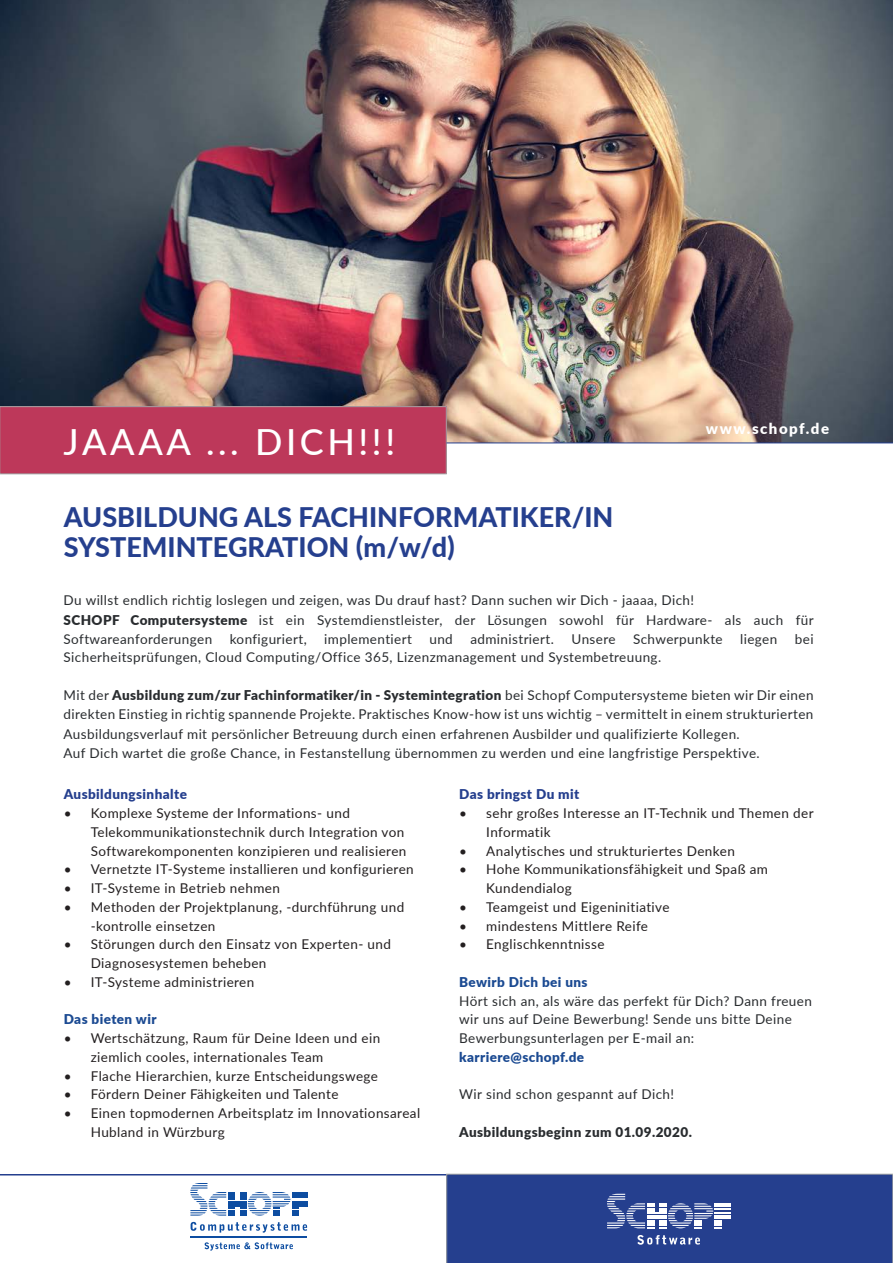
<style>
.page{position:relative;width:893px;height:1263px;background:#fff}
.page>*{position:absolute;margin:0;border:0;box-sizing:border-box;transform-origin:0 0}
.t1{font:500 36px "Lato";letter-spacing:.1em;color:#fff}
.t2{font:800 27px/30px "Lato";color:#253f8e}
.t3{font:900 15px "Lato";letter-spacing:.1em;color:#fff}
.t4{font:13.5px/19.5px "Lato";letter-spacing:.03em;color:#292c2f}
.t5{font:13.5px/18.8px "Lato";letter-spacing:.03em;color:#231f20}
.t6{font:900 13.5px "Lato";letter-spacing:.03em;color:#1b4a92}
.t7{font:900 13.5px "Lato";letter-spacing:.03em;color:#253f8e}
.t8{font:900 13.5px "Lato";letter-spacing:.03em;color:#292c2f}
.s1{font-weight:900}
</style>
<div class="page">
<img style="left:0;top:0;width:893px;height:442px">
<svg style="left:204px;top:1242px;width:89px;height:8px"></svg>
<svg style="left:191px;top:1222px;width:116px;height:10px"></svg>
<svg style="left:190px;top:1183px;width:117px;height:32px"></svg>
<hr style="left:190px;top:1237px;width:117px;height:1px;background:#0d4da1">
<div style="left:0;top:407px;width:446px;height:67px;background:#bd385a"></div>
<div style="left:0;top:406px;width:446px;height:68px;border:1px solid #a2a4a5"></div>
<hr style="left:0;top:1174px;width:893px;height:1px;background:#253f8e">
<svg style="left:446px;top:1174px;width:447px;height:89px;background:#2e4792"></svg>
<hr style="left:446px;top:443px;width:447px;height:1px;background:#253f8e">
<h1 class="t1" style="left:64px;top:416px;width:333px">JAAAA ... DICH!!!</h1>
<p class="t3" style="left:706px;top:417px;width:125px">www.schopf.de</p>
<h2 class="t2" style="left:64px;top:501px;width:551px">AUSBILDUNG ALS FACHINFORMATIKER/IN<br>SYSTEMINTEGRATION (m/w/d)</h2>
<p class="t4" style="left:64px;top:590px;width:752px">Du willst endlich richtig loslegen und zeigen, was Du drauf hast? Dann suchen wir Dich - jaaaa, Dich!<br><span class="s1">SCHOPF Computersysteme</span> ist ein Systemdienstleister, der Lösungen sowohl für Hardware- als auch für<br>Softwareanforderungen</p>
<p class="t4" style="left:230px;top:629px;width:79px">konfiguriert,</p>
<p class="t4" style="left:324px;top:629px;width:89px">implementiert</p>
<p class="t4" style="left:429px;top:629px;width:25px">und</p>
<p class="t4" style="left:470px;top:629px;width:85px">administriert.</p>
<p class="t4" style="left:571px;top:629px;width:46px">Unsere</p>
<p class="t4" style="left:633px;top:629px;width:91px">Schwerpunkte</p>
<p class="t4" style="left:740px;top:629px;width:39px">liegen</p>
<p class="t4" style="left:795px;top:629px;width:20px">bei</p>
<p class="t4" style="left:64px;top:647px;width:599px">Sicherheitsprüfungen, Cloud Computing/Office 365, Lizenzmanagement und Systembetreuung.</p>
<p class="t4" style="left:64px;top:684px;width:751px">Mit der <span class="s1">Ausbildung zum/zur Fachinformatiker/in - Systemintegration</span> bei Schopf Computersysteme bieten wir Dir einen direkten Einstieg in richtig spannende Projekte. Praktisches Know-how ist uns wichtig – vermittelt in einem strukturierten Ausbildungsverlauf mit persönlicher Betreuung durch einen erfahrenen Ausbilder und qualifizierte Kollegen.<br>Auf Dich wartet die große Chance, in Festanstellung übernommen zu werden und eine langfristige Perspektive.</p>
<p class="t7" style="left:64px;top:784px;width:125px">Ausbildungsinhalte</p>
<p class="t5" style="left:91px;top:803px;width:317px;text-indent:-27px">• Komplexe Systeme der Informations- und<br>Telekommunikationstechnik durch Integration von<br>Softwarekomponenten konzipieren und realisieren</p>
<p class="t5" style="left:64px;top:859px;width:351px">• Vernetzte IT-Systeme installieren und konfigurieren</p>
<p class="t5" style="left:64px;top:878px;width:218px">• IT-Systeme in Betrieb nehmen</p>
<p class="t5" style="left:91px;top:897px;width:315px;text-indent:-27px">• Methoden der Projektplanung, -durchführung und -kontrolle einsetzen</p>
<p class="t5" style="left:91px;top:934px;width:302px;text-indent:-27px">• Störungen durch den Einsatz von Experten- und<br>Diagnosesystemen beheben</p>
<p class="t5" style="left:64px;top:972px;width:192px">• IT-Systeme administrieren</p>
<p class="t6" style="left:64px;top:1009px;width:94px">Das bieten wir</p>
<p class="t5" style="left:91px;top:1028px;width:291px;text-indent:-27px">• Wertschätzung, Raum für Deine Ideen und ein ziemlich cooles, internationales Team</p>
<p class="t5" style="left:64px;top:1066px;width:316px">• Flache Hierarchien, kurze Entscheidungswege</p>
<p class="t5" style="left:64px;top:1084px;width:276px">• Fördern Deiner Fähigkeiten und Talente</p>
<p class="t5" style="left:91px;top:1103px;width:331px;text-indent:-27px">• Einen topmodernen Arbeitsplatz im Innovationsareal<br>Hubland in Würzburg</p>
<p class="t7" style="left:459px;top:784px;width:122px">Das bringst Du mit</p>
<p class="t5" style="left:486px;top:803px;width:329px;text-indent:-27px">• sehr großes Interesse an IT-Technik und Themen der<br>Informatik</p>
<p class="t5" style="left:459px;top:841px;width:277px">• Analytisches und strukturiertes Denken</p>
<p class="t5" style="left:486px;top:859px;width:283px;text-indent:-27px">• Hohe Kommunikationsfähigkeit und Spaß am<br>Kundendialog</p>
<p class="t5" style="left:459px;top:897px;width:212px">• Teamgeist und Eigeninitiative</p>
<p class="t5" style="left:459px;top:916px;width:190px">• mindestens Mittlere Reife</p>
<p class="t5" style="left:459px;top:934px;width:147px">• Englischkenntnisse</p>
<p class="t6" style="left:459px;top:972px;width:130px">Bewirb Dich bei uns</p>
<p class="t4" style="left:459px;top:991px;width:354px;line-height:18.8px">Hört sich an, als wäre das perfekt für Dich? Dann freuen wir uns auf Deine Bewerbung! Sende uns bitte Deine<br>Bewerbungsunterlagen per E-mail an:</p>
<p class="t6" style="left:459px;top:1047px;width:126px">karriere@schopf.de</p>
<p class="t4" style="left:459px;top:1084px;width:216px">Wir sind schon gespannt auf Dich!</p>
<p class="t8" style="left:459px;top:1122px;width:234px">Ausbildungsbeginn zum 01.09.2020.</p>
</div>
